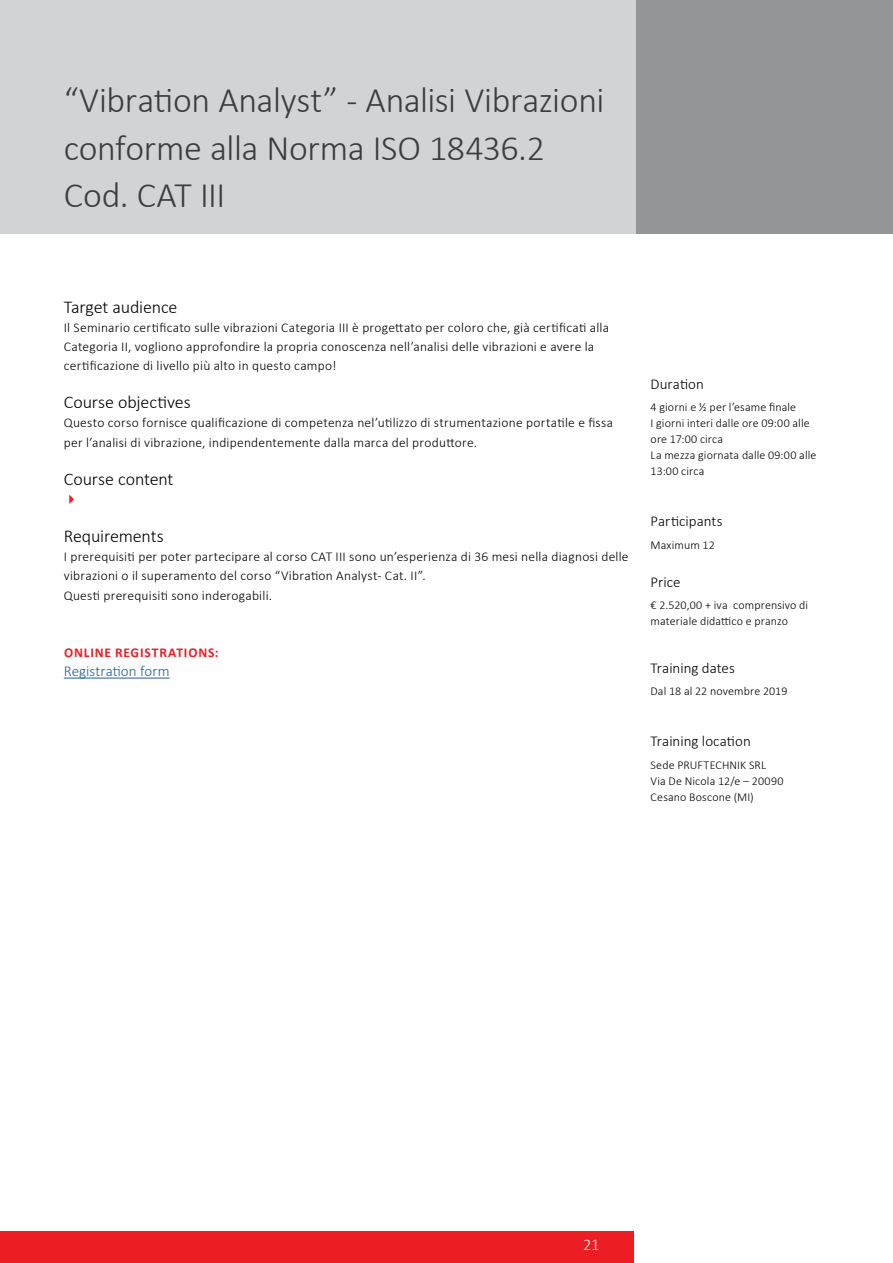
<style>
.page{position:relative;width:893px;height:1263px;background:#fff}
.page>*{position:absolute;margin:0;border:0;box-sizing:border-box;transform-origin:0 0}
.t1{font:300 36px/47.8px "Calibri";letter-spacing:-.01em;color:#383e41}
.t2{font:300 18px "Calibri";letter-spacing:-.005em;color:#000}
.t3{font:300 16.5px "Calibri";color:#fff}
.t4{font:300 15px "Calibri";color:#000}
.t5{font:300 15px "Calibri";color:#215e9e}
.t6{font:300 13.5px/19.2px "Calibri";letter-spacing:.015em;color:#000}
.t7{font:700 13.5px "Calibri";letter-spacing:.065em;color:#ed1d24}
.t8{font:300 12px/15.9px "Calibri";letter-spacing:.01em;color:#000}
</style>
<div class="page">
<div style="left:0;top:1231px;width:634px;height:32px;background:#ed1d24"></div>
<div style="left:634px;top:0;width:259px;height:234px;background:#939598"></div>
<div style="left:0;top:0;width:635px;height:234px;background:#d1d3d4"></div>
<hr style="left:64px;top:678px;width:106px;height:1px;background:#215e9e">
<h1 class="t1" style="left:64px;top:75px;width:542px">“Vibration Analyst” - Analisi Vibrazioni conforme alla Norma ISO 18436.2<br>Cod. CAT III</h1>
<h2 class="t2" style="left:64px;top:295px;width:115px">Target audience</h2>
<p class="t6" style="left:64px;top:317px;width:547px">Il Seminario certificato sulle vibrazioni Categoria III è progettato per coloro che, già certificati alla<br>Categoria II, vogliono approfondire la propria conoscenza nell’analisi delle vibrazioni e avere la certificazione di livello più alto in questo campo!</p>
<h2 class="t2" style="left:64px;top:391px;width:128px">Course objectives</h2>
<p class="t6" style="left:64px;top:413px;width:551px">Questo corso fornisce qualificazione di competenza nel’utilizzo di strumentazione portatile e fissa per l’analisi di vibrazione, indipendentemente dalla marca del produttore.</p>
<h2 class="t2" style="left:64px;top:468px;width:111px">Course content</h2>
<h2 class="t2" style="left:64px;top:525px;width:102px">Requirements</h2>
<p class="t6" style="left:64px;top:547px;width:566px">I prerequisiti per poter partecipare al corso CAT III sono un’esperienza di 36 mesi nella diagnosi delle vibrazioni o il superamento del corso “Vibration Analyst- Cat. II”.<br>Questi prerequisiti sono inderogabili.</p>
<p class="t7" style="left:64px;top:643px;width:156px">ONLINE REGISTRATIONS:</p>
<p class="t5" style="left:64px;top:662px;width:107px">Registration form</p>
<p class="t4" style="left:651px;top:375px;width:55px">Duration</p>
<p class="t8" style="left:651px;top:399px;width:167px">4 giorni e ½ per l’esame finale<br>I giorni interi dalle ore 09:00 alle ore 17:00 circa<br>La mezza giornata dalle 09:00 alle<br>13:00 circa</p>
<p class="t4" style="left:651px;top:512px;width:73px">Participants</p>
<p class="t8" style="left:651px;top:536px;width:66px">Maximum 12</p>
<p class="t4" style="left:651px;top:572px;width:32px">Price</p>
<p class="t8" style="left:651px;top:597px;width:159px">€ 2.520,00 + iva comprensivo di materiale didattico e pranzo</p>
<p class="t4" style="left:651px;top:659px;width:86px">Training dates</p>
<p class="t8" style="left:651px;top:683px;width:138px">Dal 18 al 22 novembre 2019</p>
<p class="t4" style="left:651px;top:732px;width:102px">Training location</p>
<p class="t8" style="left:651px;top:757px;width:134px">Sede PRUFTECHNIK SRL<br>Via De Nicola 12/e – 20090<br>Cesano Boscone (MI)</p>
<p class="t3" style="left:583px;top:1234px;width:18px">21</p>
</div>
